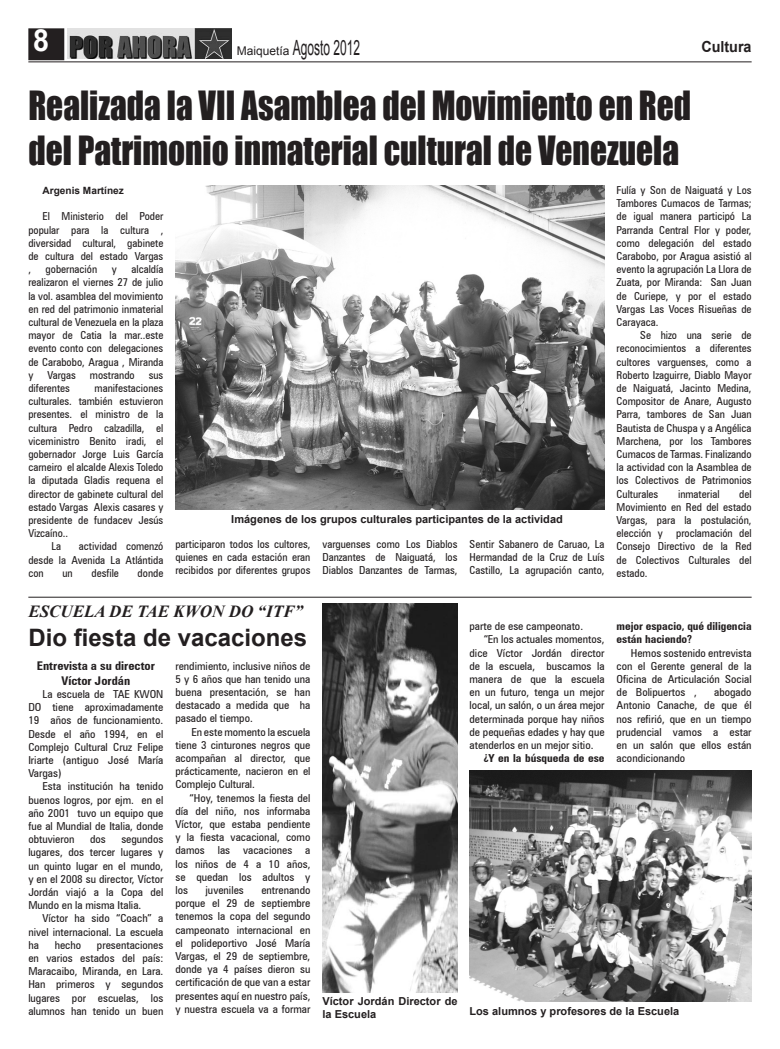
<style>
.page{position:relative;width:780px;height:1049px;background:#fff}
.page>*{position:absolute;margin:0;border:0;box-sizing:border-box;transform-origin:0 0}
.t1{font:37px "Impact";color:#231f20;scale:.9 1}
.t2{font:700 30.5px "Arial";color:#fff;scale:.94 1}
.t3{font:700 24px "Arial";color:#231f20}
.t4{font:21px "Arial";color:#231f20;scale:.57 1}
.t5{font:italic 700 17px "Times New Roman";color:#231f20}
.t6{font:700 15.3px "Arial";color:#231f20;scale:.94 1}
.t7{font:700 condensed 12px/14.4px "Zurich BT";color:#231f20;text-align:center;scale:1.05 1}
.t8{font:condensed 11px/13.2px "Zurich BT";color:#231f20;text-align:justify}
.t9{font:condensed 11px/13.2px "Zurich BT";color:#231f20;text-align:justify;scale:1.05 1}
.t10{font:700 11px/13.2px "Arial";color:#231f20}
.t11{font:700 condensed 11px/13.2px "Zurich BT";color:#231f20;scale:1.05 1}
.t12{font:700 10px "Arial";color:#231f20}
.s1{font-size:12px}
</style>
<div class="page">
<hr style="left:28px;top:61px;width:723px;height:1px;background:#231f20">
<div style="left:29px;top:29px;width:35px;height:31px;background:#231f20"></div>
<div style="left:28px;top:28px;width:36px;height:32px;border:1px solid #231f20"></div>
<img style="left:67px;top:28px;width:164px;height:31px">
<img style="left:175px;top:186px;width:429px;height:324px">
<hr style="left:28px;top:597px;width:723px;height:1px;background:#231f20">
<img style="left:322px;top:604px;width:135px;height:388px">
<img style="left:469px;top:770px;width:282px;height:231px">
<p class="t2" style="left:33px;top:20px;width:18px">8</p>
<h3 class="t4" style="left:237px;top:34px;width:218px"><span class="s1">Maiquetía</span> Agosto 2012</h3>
<p class="t6" style="left:701px;top:36px;width:55px">Cultura</p>
<p class="t1" style="left:28px;top:77px;width:738px">Realizada la VII Asamblea del Movimiento en Red</p>
<p class="t1" style="left:28px;top:121px;width:724px">del Patrimonio inmaterial cultural de Venezuela</p>
<p class="t12" style="left:43px;top:184px;width:83px">Argenis Martínez</p>
<p class="t8" style="left:28px;top:210px;width:136px;text-indent:14px">El Ministerio del Poder popular para la cultura , diversidad cultural, gabinete de cultura del estado Vargas ,</p>
<p class="t8" style="left:28px;top:262px;width:136px;text-indent:103px">alcaldía realizaron el viernes 27 de julio la vol. asamblea del movimiento en red del patrimonio inmaterial cultural de Venezuela en la plaza mayor de Catia la mar..este evento conto con delegaciones de Carabobo, Aragua , Miranda y</p>
<p class="t8" style="left:46px;top:262px;width:53px">gobernación</p>
<p class="t8" style="left:112px;top:262px;width:7px">y</p>
<p class="t8" style="left:47px;top:368px;width:30px">Vargas</p>
<p class="t8" style="left:90px;top:368px;width:46px">mostrando</p>
<p class="t8" style="left:149px;top:368px;width:16px">sus</p>
<p class="t8" style="left:28px;top:381px;width:43px">diferentes</p>
<p class="t8" style="left:28px;top:381px;width:136px;text-indent:66px">manifestaciones culturales. también estuvieron presentes. el ministro de la cultura Pedro calzadilla, el viceministro Benito iradi, el gobernador Jorge Luis García carneiro el alcalde Alexis Toledo la diputada Gladis requena el director de gabinete cultural del estado Vargas Alexis casares y presidente de fundacev Jesús Vizcaíno..</p>
<p class="t8" style="left:51px;top:540px;width:11px">La</p>
<p class="t8" style="left:28px;top:540px;width:136px;text-indent:51px">actividad comenzó desde la Avenida La Atlántida con</p>
<p class="t8" style="left:62px;top:566px;width:12px">un</p>
<p class="t8" style="left:91px;top:566px;width:29px">desfile</p>
<p class="t8" style="left:138px;top:566px;width:27px">donde</p>
<p class="t10" style="left:231px;top:513px;width:333px">Imágenes de los grupos culturales participantes de la actividad</p>
<p class="t8" style="left:175px;top:537px;width:136px">participaron todos los cultores, quienes en cada estación eran recibidos por diferentes grupos</p>
<p class="t8" style="left:322px;top:537px;width:136px">varguenses como Los Diablos Danzantes de Naiguatá, los Diablos Danzantes de Tarmas,</p>
<p class="t8" style="left:469px;top:537px;width:136px">Sentir Sabanero de Caruao, La Hermandad de la Cruz de Luís Castillo, La agrupación canto,</p>
<p class="t8" style="left:616px;top:183px;width:136px">Fulía y Son de Naiguatá y Los Tambores Cumacos de Tarmas; de igual manera participó La Parranda Central Flor y poder, como delegación del estado Carabobo, por Aragua asistió al evento la agrupación La Llora de Zuata, por Miranda: San Juan de Curiepe, y por el estado Vargas Las Voces Risueñas de Carayaca.</p>
<p class="t8" style="left:616px;top:328px;width:136px;text-indent:24px">Se hizo una serie de reconocimientos a diferentes cultores varguenses, como a Roberto Izaguirre, Diablo Mayor de Naiguatá, Jacinto Medina, Compositor de Anare, Augusto Parra, tambores de San Juan Bautista de Chuspa y a Angélica Marchena, por los Tambores Cumacos de Tarmas. Finalizando la actividad con la Asamblea de los Colectivos de Patrimonios Culturales</p>
<p class="t8" style="left:616px;top:487px;width:136px;text-indent:123px">del Movimiento en Red del estado Vargas, para la postulación, elección y proclamación del Consejo Directivo de la Red de Colectivos Culturales del estado.</p>
<p class="t8" style="left:678px;top:487px;width:43px">inmaterial</p>
<p class="t5" style="left:28px;top:600px;width:276px">ESCUELA DE TAE KWON DO “ITF”</p>
<p class="t3" style="left:28px;top:622px;width:280px">Dio fiesta de vacaciones</p>
<p class="t7" style="left:37px;top:659px;width:114px">Entrevista a su director<br>Víctor Jordán</p>
<p class="t9" style="left:28px;top:687px;width:130px;text-indent:14px">La escuela de TAE KWON DO tiene aproximadamente 19 años de funcionamiento.<br>Desde el año 1994, en el Complejo Cultural Cruz Felipe Iriarte (antiguo José María Vargas)</p>
<p class="t9" style="left:28px;top:780px;width:130px;text-indent:14px">Esta institución ha tenido buenos logros, por ejm. en el año 2001 tuvo un equipo que fue al Mundial de Italia, donde obtuvieron</p>
<p class="t9" style="left:28px;top:832px;width:130px;text-indent:93px">segundos lugares, dos tercer lugares y un quinto lugar en el mundo, y en el 2008 su director, Víctor Jordán viajó a la Copa del Mundo en la misma Italia.</p>
<p class="t9" style="left:28px;top:912px;width:130px;text-indent:14px">Víctor ha sido “Coach” a nivel internacional. La escuela ha</p>
<p class="t9" style="left:90px;top:832px;width:16px">dos</p>
<p class="t9" style="left:28px;top:938px;width:130px;text-indent:69px">presentaciones en varios estados del país:<br>Maracaibo, Miranda, en Lara.<br>Han primeros y segundos lugares por escuelas, los alumnos han tenido un buen</p>
<p class="t9" style="left:55px;top:938px;width:27px">hecho</p>
<p class="t9" style="left:175px;top:659px;width:130px">rendimiento, inclusive niños de 5 y 6 años que han tenido una buena presentación, se han destacado a medida que ha pasado el tiempo.</p>
<p class="t9" style="left:175px;top:725px;width:130px;text-indent:16px">En este momento la escuela tiene 3 cinturones negros que acompañan al director, que prácticamente, nacieron en el Complejo Cultural.</p>
<p class="t9" style="left:175px;top:791px;width:130px;text-indent:14px">“Hoy, tenemos la fiesta del día del niño, nos informaba Víctor, que estaba pendiente y la fiesta vacacional, como damos las vacaciones a los niños de 4 a 10 años, se quedan los adultos y los</p>
<p class="t9" style="left:175px;top:883px;width:130px;text-indent:86px">entrenando porque el 29 de septiembre tenemos la copa del segundo campeonato internacional en el polideportivo José María Vargas, el 29 de septiembre, donde ya 4 países dieron su certificación de que van a estar presentes aquí en nuestro país, y nuestra escuela va a formar</p>
<p class="t9" style="left:205px;top:883px;width:38px">juveniles</p>
<p class="t10" style="left:322px;top:995px;width:136px">Víctor Jordán Director de la Escuela</p>
<p class="t9" style="left:469px;top:619px;width:110px">parte de ese campeonato.</p>
<p class="t9" style="left:469px;top:633px;width:130px;text-indent:14px">“En los actuales momentos, dice Víctor Jordán director de la escuela, buscamos la manera de que la escuela en un futuro, tenga un mejor local, un salón, o un área mejor determinada porque hay niños de pequeñas edades y hay que atenderlos en un mejor sitio.</p>
<p class="t11" style="left:483px;top:751px;width:117px">¿Y en la búsqueda de ese</p>
<p class="t11" style="left:616px;top:619px;width:130px">mejor espacio, qué diligencia están haciendo?</p>
<p class="t9" style="left:616px;top:646px;width:130px;text-indent:14px">Hemos sostenido entrevista con el Gerente general de la Oficina de Articulación Social de Bolipuertos ,</p>
<p class="t9" style="left:616px;top:685px;width:130px;text-indent:98px">abogado Antonio Canache, de que él nos refirió, que en un tiempo prudencial vamos a estar en un salón que ellos están acondicionando</p>
<p class="t10" style="left:469px;top:1005px;width:211px">Los alumnos y profesores de la Escuela</p>
</div>
